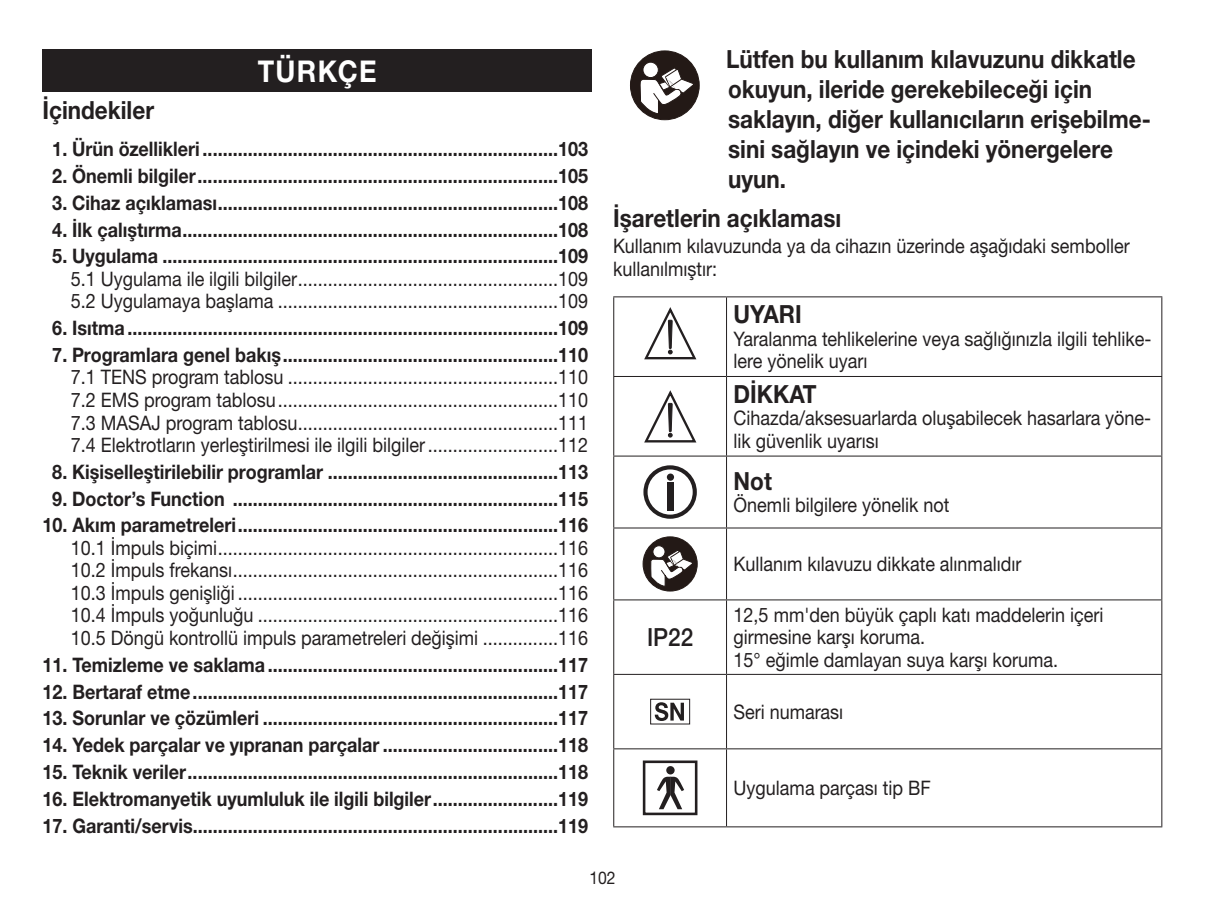
<style>
.page{position:relative;width:1205px;height:908px;background:#fff}
.page>*{position:absolute;margin:0;border:0;box-sizing:border-box;transform-origin:0 0}
.t1{font:700 30px "Helvetica Neue LTW1 G";letter-spacing:.05em;color:#fff;scale:.9 1}
.t2{font:700 25px/30px "Helvetica Neue LTW1 G";color:#231f20;scale:.9 1}
.t3{font:500 25px "Helvetica Neue LTW1 G";color:#231f20;scale:.9 1}
.t4{font:700 20px "Helvetica Neue LTW1 G";color:#231f20;scale:.9 1}
.t5{font:20px/22.5px "Helvetica Neue LTW1 G";color:#231f20;scale:.9 1}
.t6{font:17.5px "Helvetica Neue LTW1 G";color:#231f20;scale:.9 1}
</style>
<div class="page">
<div style="left:43px;top:50px;width:549px;height:42px;background:#231f20"></div>
<div style="left:630px;top:51px;width:69px;height:69px;background:#231916;border-radius:50%"></div>
<div style="left:630px;top:50px;width:69px;height:70px;border:1px solid #231916;border-radius:50%"></div>
<svg style="left:643px;top:62px;width:15px;height:15px"></svg>
<div style="left:642px;top:62px;width:17px;height:16px;border:1px solid #231916;border-radius:50%"></div>
<svg style="left:639px;top:67px;width:57px;height:47px"></svg>
<hr style="left:613px;top:296px;width:113px;height:1px;background:#231f20">
<hr style="left:613px;top:297px;width:1px;height:79px;background:#231f20">
<hr style="left:726px;top:296px;width:436px;height:1px;background:#231f20">
<hr style="left:726px;top:297px;width:1px;height:79px;background:#231f20">
<hr style="left:1161px;top:297px;width:1px;height:79px;background:#231f20">
<hr style="left:613px;top:376px;width:113px;height:1px;background:#231f20">
<hr style="left:613px;top:377px;width:1px;height:78px;background:#231f20">
<hr style="left:726px;top:376px;width:436px;height:1px;background:#231f20">
<hr style="left:726px;top:377px;width:1px;height:78px;background:#231f20">
<hr style="left:1161px;top:377px;width:1px;height:78px;background:#231f20">
<hr style="left:613px;top:455px;width:113px;height:1px;background:#231f20">
<hr style="left:613px;top:456px;width:1px;height:71px;background:#231f20">
<hr style="left:726px;top:455px;width:436px;height:1px;background:#231f20">
<hr style="left:726px;top:456px;width:1px;height:71px;background:#231f20">
<hr style="left:1161px;top:456px;width:1px;height:71px;background:#231f20">
<hr style="left:613px;top:527px;width:113px;height:1px;background:#231f20">
<hr style="left:613px;top:528px;width:1px;height:71px;background:#231f20">
<hr style="left:726px;top:527px;width:436px;height:1px;background:#231f20">
<hr style="left:726px;top:528px;width:1px;height:71px;background:#231f20">
<hr style="left:1161px;top:528px;width:1px;height:71px;background:#231f20">
<hr style="left:613px;top:599px;width:113px;height:1px;background:#231f20">
<hr style="left:613px;top:600px;width:1px;height:73px;background:#231f20">
<hr style="left:726px;top:599px;width:436px;height:1px;background:#231f20">
<hr style="left:726px;top:600px;width:1px;height:73px;background:#231f20">
<hr style="left:1161px;top:600px;width:1px;height:73px;background:#231f20">
<hr style="left:613px;top:673px;width:113px;height:1px;background:#231f20">
<hr style="left:613px;top:674px;width:1px;height:74px;background:#231f20">
<hr style="left:726px;top:673px;width:436px;height:1px;background:#231f20">
<hr style="left:726px;top:674px;width:1px;height:74px;background:#231f20">
<hr style="left:1161px;top:674px;width:1px;height:74px;background:#231f20">
<hr style="left:613px;top:748px;width:113px;height:1px;background:#231f20">
<hr style="left:613px;top:749px;width:1px;height:77px;background:#231f20">
<hr style="left:726px;top:748px;width:436px;height:1px;background:#231f20">
<hr style="left:726px;top:749px;width:1px;height:77px;background:#231f20">
<hr style="left:1161px;top:749px;width:1px;height:77px;background:#231f20">
<hr style="left:613px;top:826px;width:113px;height:1px;background:#231f20">
<hr style="left:726px;top:826px;width:436px;height:1px;background:#231f20">
<svg style="left:644px;top:307px;width:53px;height:52px"></svg>
<svg style="left:644px;top:390px;width:53px;height:53px"></svg>
<div style="left:643px;top:465px;width:54px;height:53px;border:4px solid #231f20;border-radius:50%"></div>
<div style="left:667px;top:482px;width:7px;height:28px;background:#231f20"></div>
<div style="left:667px;top:473px;width:7px;height:7px;background:#231f20;border-radius:50%"></div>
<div style="left:643px;top:536px;width:54px;height:54px;background:#231916;border-radius:50%"></div>
<div style="left:643px;top:536px;width:54px;height:55px;border:1px solid #231916;border-radius:50%"></div>
<svg style="left:653px;top:545px;width:12px;height:12px"></svg>
<div style="left:652px;top:545px;width:13px;height:13px;border:1px solid #231916;border-radius:50%"></div>
<svg style="left:650px;top:549px;width:44px;height:37px"></svg>
<svg style="left:655px;top:702px;width:29px;height:18px"></svg>
<div style="left:650px;top:698px;width:40px;height:26px;border:1px solid #231f20"></div>
<svg style="left:666px;top:765px;width:8px;height:9px"></svg>
<svg style="left:657px;top:776px;width:27px;height:32px"></svg>
<div style="left:643px;top:760px;width:54px;height:54px;border:3px solid #231f20"></div>
<h1 class="t1" style="left:258px;top:52px;width:134px">TÜRKÇE</h1>
<p class="t2" style="left:43px;top:95px;width:125px">İçindekiler</p>
<p class="t4" style="left:52px;top:137px;width:597px">1. Ürün özellikleri .......................................................................103</p>
<p class="t4" style="left:52px;top:163px;width:597px">2. Önemli bilgiler........................................................................105</p>
<p class="t4" style="left:52px;top:190px;width:597px">3. Cihaz açıklaması....................................................................108</p>
<p class="t4" style="left:52px;top:217px;width:597px">4. İlk çalıştırma...........................................................................108</p>
<p class="t4" style="left:52px;top:244px;width:597px">5. Uygulama ...............................................................................109</p>
<p class="t5" style="left:71px;top:267px;width:576px">5.1 Uygulama ile ilgili bilgiler....................................................109<br>5.2 Uygulamaya başlama ........................................................109</p>
<p class="t4" style="left:52px;top:315px;width:597px">6. Isıtma ......................................................................................109</p>
<p class="t4" style="left:52px;top:342px;width:597px">7. Programlara genel bakış.......................................................110</p>
<p class="t5" style="left:71px;top:366px;width:576px;text-align:justify">7.1 TENS program tablosu ......................................................110<br>7.2 EMS program tablosu........................................................110<br>7.3 MASAJ program tablosu....................................................111<br>7.4 Elektrotların yerleştirilmesi ile ilgili bilgiler ..........................112</p>
<p class="t4" style="left:52px;top:459px;width:597px">8. Kişiselleştirilebilir programlar ..............................................113</p>
<p class="t4" style="left:52px;top:486px;width:597px">9. Doctor’s Function .................................................................115</p>
<p class="t4" style="left:43px;top:512px;width:608px">10. Akım parametreleri................................................................116</p>
<p class="t5" style="left:71px;top:536px;width:576px;text-align:justify">10.1 İmpuls biçimi....................................................................116<br>10.2 İmpuls frekansı.................................................................116<br>10.3 İmpuls genişliği ................................................................116<br>10.4 İmpuls yoğunluğu ............................................................116<br>10.5 Döngü kontrollü impuls parametreleri değişimi ...............116</p>
<p class="t4" style="left:43px;top:652px;width:608px">11. Temizleme ve saklama..........................................................117</p>
<p class="t4" style="left:43px;top:678px;width:608px">12. Bertaraf etme.........................................................................117</p>
<p class="t4" style="left:43px;top:705px;width:608px">13. Sorunlar ve çözümleri ...........................................................117</p>
<p class="t4" style="left:43px;top:732px;width:608px">14. Yedek parçalar ve yıpranan parçalar ...................................118</p>
<p class="t4" style="left:43px;top:759px;width:608px">15. Teknik veriler..........................................................................118</p>
<p class="t4" style="left:43px;top:785px;width:608px">16. Elektromanyetik uyumluluk ile ilgili bilgiler.........................119</p>
<p class="t4" style="left:43px;top:812px;width:608px">17. Garanti/servis.........................................................................119</p>
<p class="t2" style="left:726px;top:44px;width:473px">Lütfen bu kullanım kılavuzunu dikkatle okuyun, ileride gerekebileceği için saklayın, diğer kullanıcıların erişebilme&shy;sini sağlayın ve içindeki yönergelere uyun.</p>
<p class="t2" style="left:613px;top:203px;width:255px">İşaretlerin açıklaması</p>
<p class="t5" style="left:613px;top:234px;width:575px">Kullanım kılavuzunda ya da cihazın üzerinde aşağıdaki semboller kullanılmıştır:</p>
<p class="t2" style="left:733px;top:299px;width:77px">UYARI</p>
<p class="t5" style="left:733px;top:327px;width:466px">Yaralanma tehlikelerine veya sağlığınızla ilgili tehlike&shy;lere yönelik uyarı</p>
<p class="t2" style="left:733px;top:378px;width:94px">DİKKAT</p>
<p class="t5" style="left:733px;top:406px;width:465px">Cihazda/aksesuarlarda oluşabilecek hasarlara yöne&shy;lik güvenlik uyarısı</p>
<p class="t2" style="left:733px;top:465px;width:44px">Not</p>
<p class="t5" style="left:733px;top:493px;width:241px">Önemli bilgilere yönelik not</p>
<p class="t3" style="left:647px;top:622px;width:53px">IP22</p>
<p class="t5" style="left:733px;top:552px;width:321px">Kullanım kılavuzu dikkate alınmalıdır</p>
<p class="t5" style="left:733px;top:603px;width:412px">12,5 mm'den büyük çaplı katı maddelerin içeri girmesine karşı koruma.<br>15° eğimle damlayan suya karşı koruma.</p>
<p class="t5" style="left:733px;top:700px;width:123px">Seri numarası</p>
<p class="t5" style="left:733px;top:776px;width:220px">Uygulama parçası tip BF</p>
<p class="t6" style="left:589px;top:866px;width:31px">102</p>
</div>
